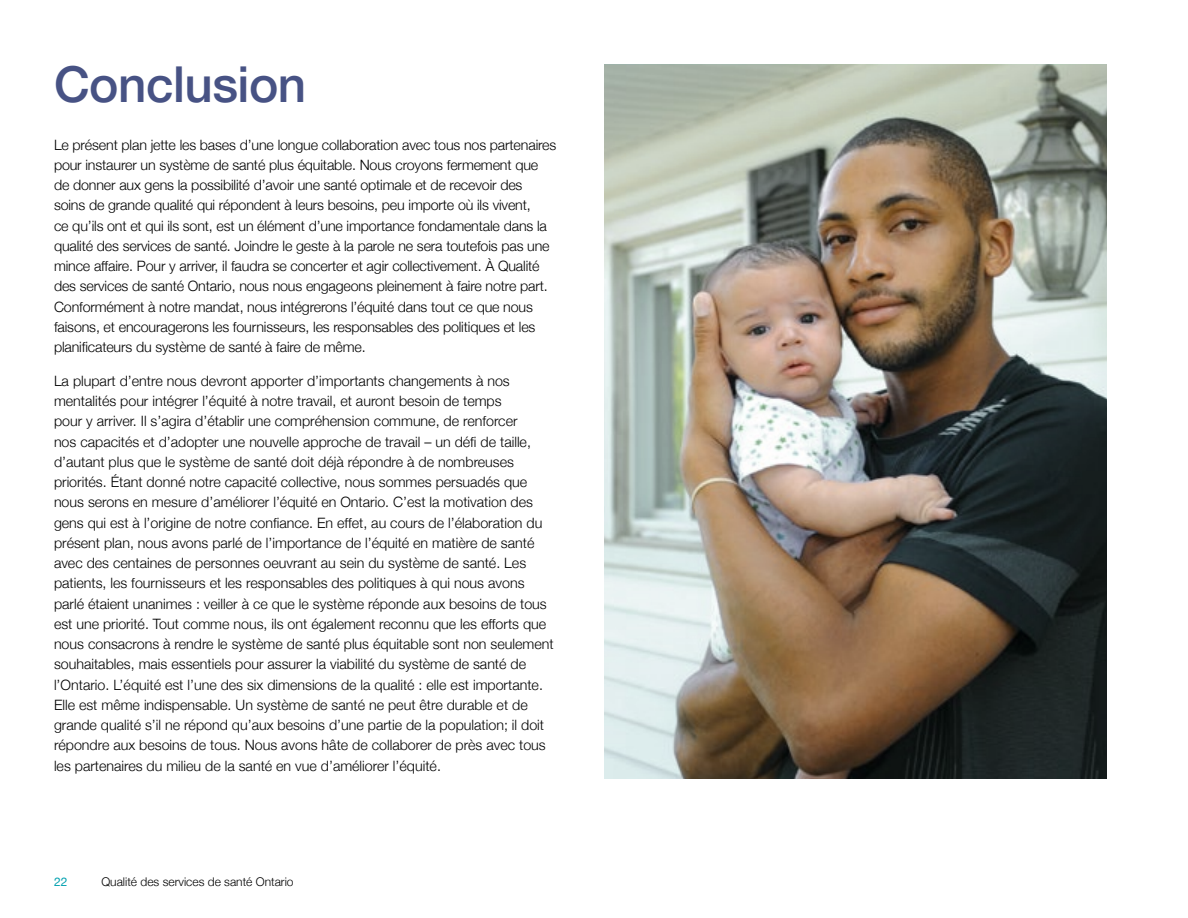
<style>
.page{position:relative;width:1188px;height:918px;background:#fff}
.page>*{position:absolute;margin:0;border:0;box-sizing:border-box;transform-origin:0 0}
.Headline_Purple{font:500 49.5px "Helvetica Neue";letter-spacing:-.01em;color:#475284}
.Body_copy{font:300 14.25px/20.2px "Helvetica Neue";color:#000}
.t1{font:300 12px "Helvetica Neue";color:#000}
.t2{font:12px "Helvetica Neue";color:#00a0af}
</style>
<div class="page">
<img style="left:604px;top:65px;width:503px;height:714px">
<p class="Headline_Purple" style="left:54px;top:45px;width:254px">Conclusion</p>
<p class="Body_copy" style="left:54px;top:133px;width:504px">Le présent plan jette les bases d’une longue collaboration avec tous nos partenaires pour instaurer un système de santé plus équitable. Nous croyons fermement que de donner aux gens la possibilité d’avoir une santé optimale et de recevoir des soins de grande qualité qui répondent à leurs besoins, peu importe où ils vivent,<br>ce qu’ils ont et qui ils sont, est un élément d’une importance fondamentale dans la qualité des services de santé. Joindre le geste à la parole ne sera toutefois pas une mince affaire. Pour y arriver, il faudra se concerter et agir collectivement. À Qualité des services de santé Ontario, nous nous engageons pleinement à faire notre part.<br>Conformément à notre mandat, nous intégrerons l’équité dans tout ce que nous faisons, et encouragerons les fournisseurs, les responsables des politiques et les planificateurs du système de santé à faire de même.</p>
<p class="Body_copy" style="left:54px;top:370px;width:501px">La plupart d’entre nous devront apporter d’importants changements à nos mentalités pour intégrer l’équité à notre travail, et auront besoin de temps<br>pour y arriver. Il s’agira d’établir une compréhension commune, de renforcer<br>nos capacités et d’adopter une nouvelle approche de travail – un défi de taille, d’autant plus que le système de santé doit déjà répondre à de nombreuses priorités. Étant donné notre capacité collective, nous sommes persuadés que nous serons en mesure d’améliorer l’équité en Ontario. C’est la motivation des gens qui est à l’origine de notre confiance. En effet, au cours de l’élaboration du présent plan, nous avons parlé de l’importance de l’équité en matière de santé avec des centaines de personnes oeuvrant au sein du système de santé. Les patients, les fournisseurs et les responsables des politiques à qui nous avons parlé étaient unanimes : veiller à ce que le système réponde aux besoins de tous est une priorité. Tout comme nous, ils ont également reconnu que les efforts que nous consacrons à rendre le système de santé plus équitable sont non seulement souhaitables, mais essentiels pour assurer la viabilité du système de santé de l’Ontario. L’équité est l’une des six dimensions de la qualité : elle est importante.<br>Elle est même indispensable. Un système de santé ne peut être durable et de grande qualité s’il ne répond qu’aux besoins d’une partie de la population; il doit répondre aux besoins de tous. Nous avons hâte de collaborer de près avec tous les partenaires du milieu de la santé en vue d’améliorer l’équité.</p>
<p class="t2" style="left:54px;top:873px;width:15px">22</p>
<p class="t1" style="left:101px;top:872px;width:194px">Qualité des services de santé Ontario</p>
</div>
